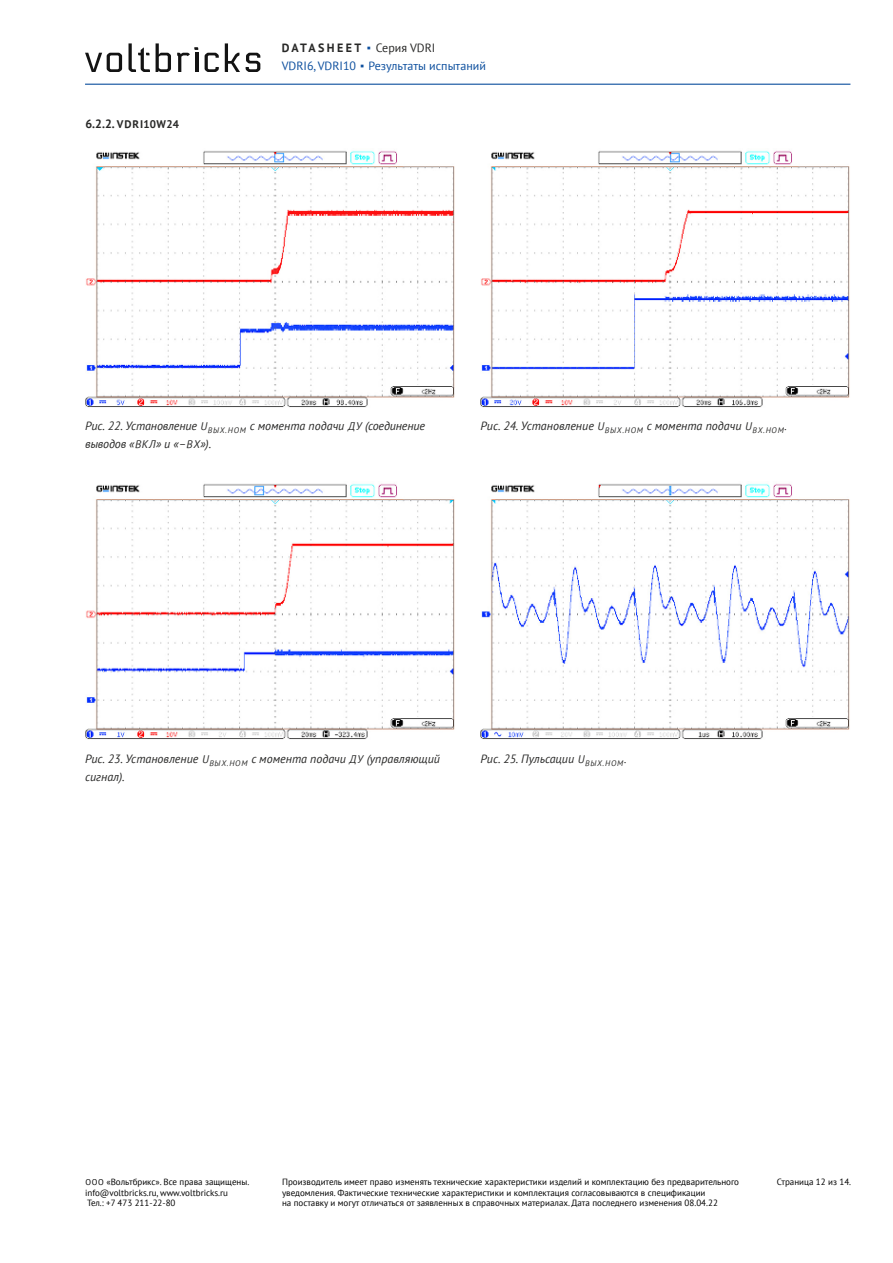
<style>
.page{position:relative;width:893px;height:1263px;background:#fff}
.page>*{position:absolute;margin:0;border:0;box-sizing:border-box;transform-origin:0 0}
.t1{font:italic 12px/18px "PT Sans";color:#282827}
.t2{font:12px "PT Sans";color:#0d4f9e}
.t3{font:700 12px "PT Sans";letter-spacing:.2em;color:#282827}
.t4{font:700 11.1px "PT Sans";letter-spacing:.04em;color:#282827}
.t5{font:9px/10.8px "PT Sans";color:#000}
.s1{font-family:"Arial";font-weight:900;color:#0d4f9e}
.s2{font-weight:400}
.s3{font-size:12px}
.s4{font-family:"Arial";font-weight:900}
.s5{font-size:11.1px}
.s6{font-size:8.25px}
</style>
<div class="page">
<hr style="left:85px;top:84px;width:765px;height:1px;background:#0d4f9e">
<svg style="left:85px;top:53px;width:37px;height:19px"></svg>
<svg style="left:156px;top:43px;width:15px;height:29px"></svg>
<svg style="left:205px;top:53px;width:14px;height:19px"></svg>
<svg style="left:225px;top:43px;width:15px;height:29px"></svg>
<svg style="left:246px;top:53px;width:14px;height:19px"></svg>
<svg style="left:129px;top:43px;width:21px;height:29px"></svg>
<svg style="left:177px;top:47px;width:21px;height:25px"></svg>
<img style="left:85px;top:150px;width:370px;height:257px">
<img style="left:85px;top:483px;width:370px;height:256px">
<img style="left:480px;top:150px;width:370px;height:257px">
<img style="left:480px;top:483px;width:370px;height:256px">
<h1 class="t3" style="left:282px;top:40px;width:155px">DATASHEET <span class="s1">▪</span> <span class="s2">Серия VDRI</span></h1>
<p class="t4" style="left:85px;top:117px;width:95px"><span class="s3">6.2.2.</span> VDRI10W24</p>
<h1 class="t2" style="left:282px;top:58px;width:206px">VDRI6, VDRI10 <span class="s4">▪</span> Результаты испытаний</h1>
<h1 class="t1" style="left:85px;top:417px;width:342px">Рис. 22. Установление <span class="s5">U</span><sub>ВЫХ.НОМ</sub> с момента подачи <span class="s5">ДУ</span> (соединение выводов «<span class="s5">ВКЛ</span>» и «–<span class="s5">ВХ</span>»).</h1>
<h1 class="t1" style="left:480px;top:417px;width:308px">Рис. 24. Установление <span class="s5">U</span><sub>ВЫХ.НОМ</sub> с момента подачи <span class="s5">U</span><sub>ВХ.НОМ</sub><span class="s5">.</span></h1>
<h1 class="t1" style="left:85px;top:749px;width:356px">Рис. 23. Установление <span class="s5">U</span><sub>ВЫХ.НОМ</sub> с момента подачи <span class="s5">ДУ</span> (управляющий сигнал).</h1>
<h1 class="t1" style="left:480px;top:749px;width:147px">Рис. 25. Пульсации <span class="s5">U</span><sub>ВЫХ.НОМ</sub><span class="s5">.</span></h1>
<p class="t5" style="left:85px;top:1176px;width:165px"><span class="s6">ООО</span> «Вольтбрикс». Все права защищены.</p>
<p class="t5" style="left:777px;top:1176px;width:76px">Страница 12 из 14.</p>
<p class="t5" style="left:85px;top:1187px;width:145px">info@voltbricks.ru, www.voltbricks.ru<br>Тел.: +7 473 211-22-80</p>
<p class="t5" style="left:282px;top:1176px;width:459px">Производитель имеет право изменять технические характеристики изделий и комплектацию без предварительного уведомления. Фактические технические характеристики и комплектация согласовываются в спецификации<br>на поставку и могут отличаться от заявленных в справочных материалах. Дата последнего изменения 08.04.22</p>
</div>
